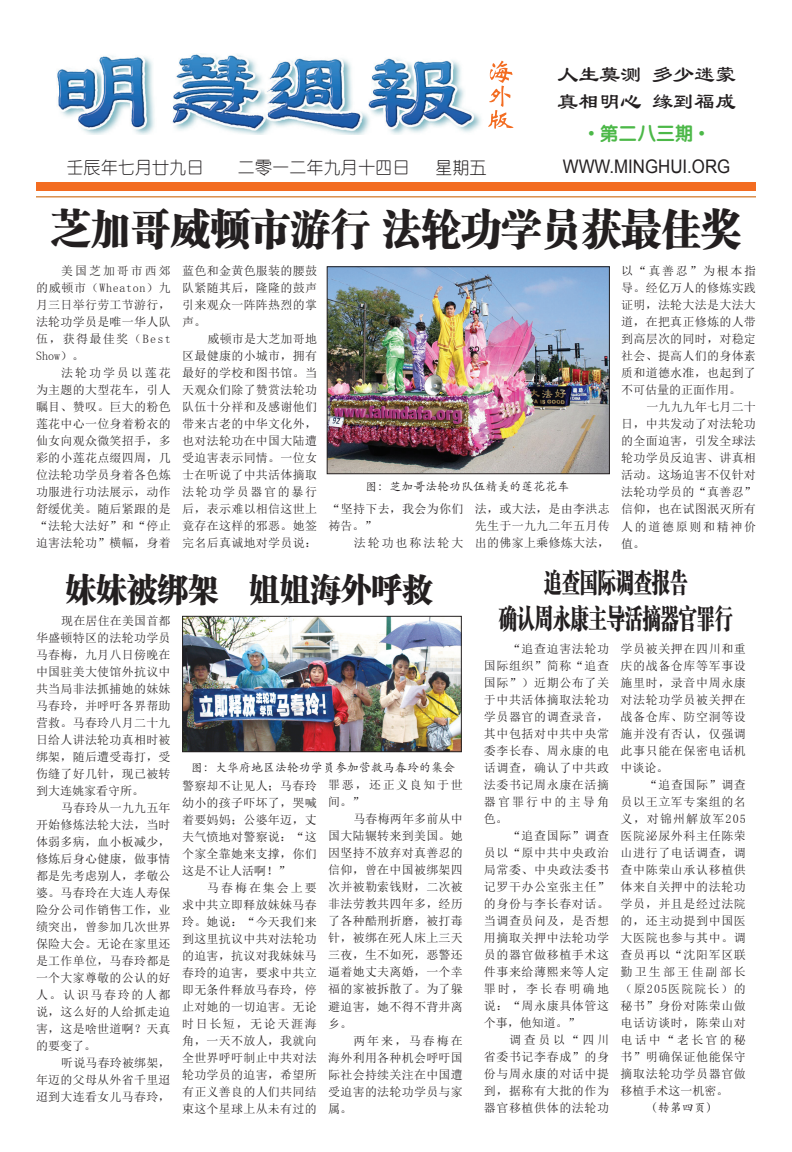
<style>
.page{position:relative;width:792px;height:1152px;background:#fff}
.page>*{position:absolute;margin:0;border:0;box-sizing:border-box;transform-origin:0 0}
.t1{font:42.3px "FZCSJW GB1 0";color:#231f20;scale:.94 1}
.t2{font:32.4px "FZCSJW GB1 0";color:#231f20;scale:.94 1}
.t3{font:27px/36px "FZCSJW GB1 0";color:#231f20;text-align:center;scale:.67 1}
.t4{font:23.4px/26.5px "Li Su";color:#231f20;scale:.9 1}
.t5{font:18.7px "Arial";color:#231f20;scale:.9 1}
.t6{font:18.7px "FZY4 JW GB1 0";color:#4cb848}
.t7{font:17.2px "You Yuan";color:#231f20}
.t8{font:12px/17px "Sim Sun";letter-spacing:.025em;color:#231f20;text-align:justify}
.t9{font:12px "ST Kaiti";color:#231f20}
.t10{font:12px/17px "Sim Sun";letter-spacing:.135em;color:#231f20}
.t11{font:12px "Sim Sun";letter-spacing:.16em;color:#231f20}
.s1{font-family:"Arial"}
</style>
<div class="page">
<hr style="left:36px;top:196px;width:720px;height:1px;background:#d06f18">
<div style="left:36px;top:182px;width:720px;height:9px;background:#f36c21"></div>
<svg style="left:488px;top:61px;width:25px;height:68px"></svg>
<img style="left:57px;top:54px;width:424px;height:80px">
<img style="left:329px;top:269px;width:279px;height:203px">
<div style="left:327px;top:267px;width:283px;height:207px;border:1px solid #231f20"></div>
<img style="left:184px;top:618px;width:275px;height:132px">
<div style="left:182px;top:616px;width:279px;height:136px;border:1px solid #231f20"></div>
<h3 class="t4" style="left:557px;top:61px;width:200px">人生莫测 多少迷蒙真相明心 缘到福成</h3>
<h3 class="t7" style="left:66px;top:158px;width:139px">壬辰年七月廿九日</h3>
<h3 class="t7" style="left:238px;top:158px;width:173px">二零一二年九月十四日</h3>
<h3 class="t7" style="left:435px;top:158px;width:53px">星期五</h3>
<h3 class="t6" style="left:588px;top:122px;width:118px"><span class="s1">•</span> 第二八三期 <span class="s1">•</span></h3>
<h3 class="t5" style="left:563px;top:154px;width:188px">WWW.MINGHUI.ORG</h3>
<h1 class="t1" style="left:51px;top:205px;width:736px">芝加哥威顿市游行 法轮功学员获最佳奖</h1>
<p class="t8" style="left:36px;top:263px;width:136px;text-indent:25px">美国芝加哥市西郊的威顿市（Wheaton）九月三日举行劳工节游行，法轮功学员是唯一华人队伍，获得最佳奖（Best Show）。</p>
<p class="t8" style="left:36px;top:365px;width:136px;text-indent:25px">法轮功学员以莲花为主题的大型花车，引人瞩目、赞叹。巨大的粉色莲花中心一位身着粉衣的仙女向观众微笑招手，多彩的小莲花点缀四周，几位法轮功学员身着各色炼功服进行功法展示，动作舒缓优美。随后紧跟的是“法轮大法好”和“停止迫害法轮功”横幅，身着</p>
<p class="t8" style="left:182px;top:263px;width:136px">蓝色和金黄色服装的腰鼓队紧随其后，隆隆的鼓声引来观众一阵阵热烈的掌声。</p>
<p class="t8" style="left:182px;top:331px;width:136px;text-indent:25px">威顿市是大芝加哥地区最健康的小城市，拥有最好的学校和图书馆。当天观众们除了赞赏法轮功队伍十分祥和及感谢他们带来古老的中华文化外，也对法轮功在中国大陆遭受迫害表示同情。一位女士在听说了中共活体摘取法轮功学员器官的暴行后，表示难以相信这世上竟存在这样的邪恶。她签完名后真诚地对学员说：</p>
<p class="t9" style="left:365px;top:478px;width:206px">图：芝加哥法轮功队伍精美的莲花花车</p>
<p class="t8" style="left:329px;top:501px;width:136px">“坚持下去，我会为你们祷告。”</p>
<p class="t11" style="left:354px;top:537px;width:111px">法轮功也称法轮大</p>
<p class="t8" style="left:475px;top:501px;width:136px">法，或大法，是由李洪志先生于一九九二年五月传出的佛家上乘修炼大法，</p>
<p class="t8" style="left:621px;top:263px;width:136px">以“真善忍”为根本指导。经亿万人的修炼实践证明，法轮大法是大法大道，在把真正修炼的人带到高层次的同时，对稳定社会、提高人们的身体素质和道德水准，也起到了不可估量的正面作用。</p>
<p class="t8" style="left:621px;top:399px;width:136px;text-indent:25px">一九九九年七月二十日，中共发动了对法轮功的全面迫害，引发全球法轮功学员反迫害、讲真相活动。这场迫害不仅针对法轮功学员的“真善忍”信仰，也在试图泯灭所有人的道德原则和精神价值。</p>
<h2 class="t2" style="left:66px;top:571px;width:392px">妹妹被绑架　姐姐海外呼救</h2>
<h3 class="t3" style="left:499px;top:565px;width:351px">追查国际调查报告<br>确认周永康主导活摘器官罪行</h3>
<p class="t8" style="left:36px;top:612px;width:136px;text-indent:25px">现在居住在美国首都华盛顿特区的法轮功学员马春梅，九月八日傍晚在中国驻美大使馆外抗议中共当局非法抓捕她的妹妹马春玲，并呼吁各界帮助营救。马春玲八月二十九日给人讲法轮功真相时被绑架，随后遭受毒打，受伤缝了好几针，现已被转到大连姚家看守所。</p>
<p class="t8" style="left:36px;top:799px;width:136px;text-indent:25px">马春玲从一九九五年开始修炼法轮大法，当时体弱多病，血小板减少，修炼后身心健康，做事情都是先考虑别人，孝敬公婆。马春玲在大连人寿保险分公司作销售工作，业绩突出，曾参加几次世界保险大会。无论在家里还是工作单位，马春玲都是一个大家尊敬的公认的好人。认识马春玲的人都说，这么好的人给抓走迫害，这是啥世道啊？天真的要变了。</p>
<p class="t8" style="left:36px;top:1054px;width:136px;text-indent:25px">听说马春玲被绑架，年迈的父母从外省千里迢迢到大连看女儿马春玲，</p>
<p class="t8" style="left:484px;top:640px;width:127px;text-indent:25px">“追查迫害法轮功国际组织”简称“追查国际”）近期公布了关于中共活体摘取法轮功学员器官的调查录音，其中包括对中共中央常委李长春、周永康的电话调查，确认了中共政法委书记周永康在活摘器官罪行中的主导角色。</p>
<p class="t8" style="left:484px;top:827px;width:127px;text-indent:25px">“追查国际”调查员以“原中共中央政治局常委、中央政法委书记罗干办公室张主任”的身份与李长春对话。当调查员问及，是否想用摘取关押中法轮功学员的器官做移植手术这件事来给薄熙来等人定罪时，李长春明确地说：“周永康具体管这个事，他知道。”</p>
<p class="t8" style="left:484px;top:1031px;width:127px;text-indent:25px">调查员以“四川省委书记李春成”的身份与周永康的对话中提到，据称有大批的作为器官移植供体的法轮功</p>
<p class="t8" style="left:621px;top:640px;width:127px">学员被关押在四川和重庆的战备仓库等军事设施里时，录音中周永康对法轮功学员被关押在战备仓库、防空洞等设施并没有否认，仅强调此事只能在保密电话机中谈论。</p>
<p class="t8" style="left:621px;top:776px;width:127px;text-indent:25px">“追查国际”调查员以王立军专案组的名义，对锦州解放军205医院泌尿外科主任陈荣山进行了电话调查，调查中陈荣山承认移植供体来自关押中的法轮功学员，并且是经过法院的，还主动提到中国医大医院也参与其中。调查员再以“沈阳军区联勤卫生部王佳副部长（原205医院院长）的秘书”身份对陈荣山做电话访谈时，陈荣山对电话中“老长官的秘书”明确保证他能保守摘取法轮功学员器官做移植手术这一机密。</p>
<p class="t9" style="left:646px;top:1099px;width:73px">（转第四页）</p>
<p class="t9" style="left:191px;top:759px;width:265px">图：大华府地区法轮功学员参加营救马春玲的集会</p>
<p class="t10" style="left:328px;top:777px;width:136px">罪恶，还正义良知于世间。”</p>
<p class="t8" style="left:328px;top:811px;width:136px;text-indent:25px">马春梅两年多前从中国大陆辗转来到美国。她因坚持不放弃对真善忍的信仰，曾在中国被绑架四次并被勒索钱财，二次被非法劳教共四年多，经历了各种酷刑折磨，被打毒针，被绑在死人床上三天三夜，生不如死，恶警还逼着她丈夫离婚，一个幸福的家被拆散了。为了躲避迫害，她不得不背井离乡。</p>
<p class="t8" style="left:328px;top:1032px;width:136px;text-indent:25px">两年来，马春梅在海外利用各种机会呼吁国际社会持续关注在中国遭受迫害的法轮功学员与家属。</p>
<p class="t8" style="left:182px;top:777px;width:136px">警察却不让见人；马春玲幼小的孩子吓坏了，哭喊着要妈妈；公婆年迈，丈夫气愤地对警察说：“这个家全靠她来支撑，你们这是不让人活啊！”</p>
<p class="t8" style="left:182px;top:879px;width:136px;text-indent:25px">马春梅在集会上要求中共立即释放妹妹马春玲。她说：“今天我们来到这里抗议中共对法轮功的迫害，抗议对我妹妹马春玲的迫害，要求中共立即无条件释放马春玲，停止对她的一切迫害。无论时日长短，无论天涯海角，一天不放人，我就向全世界呼吁制止中共对法轮功学员的迫害，希望所有正义善良的人们共同结束这个星球上从未有过的</p>
</div>
